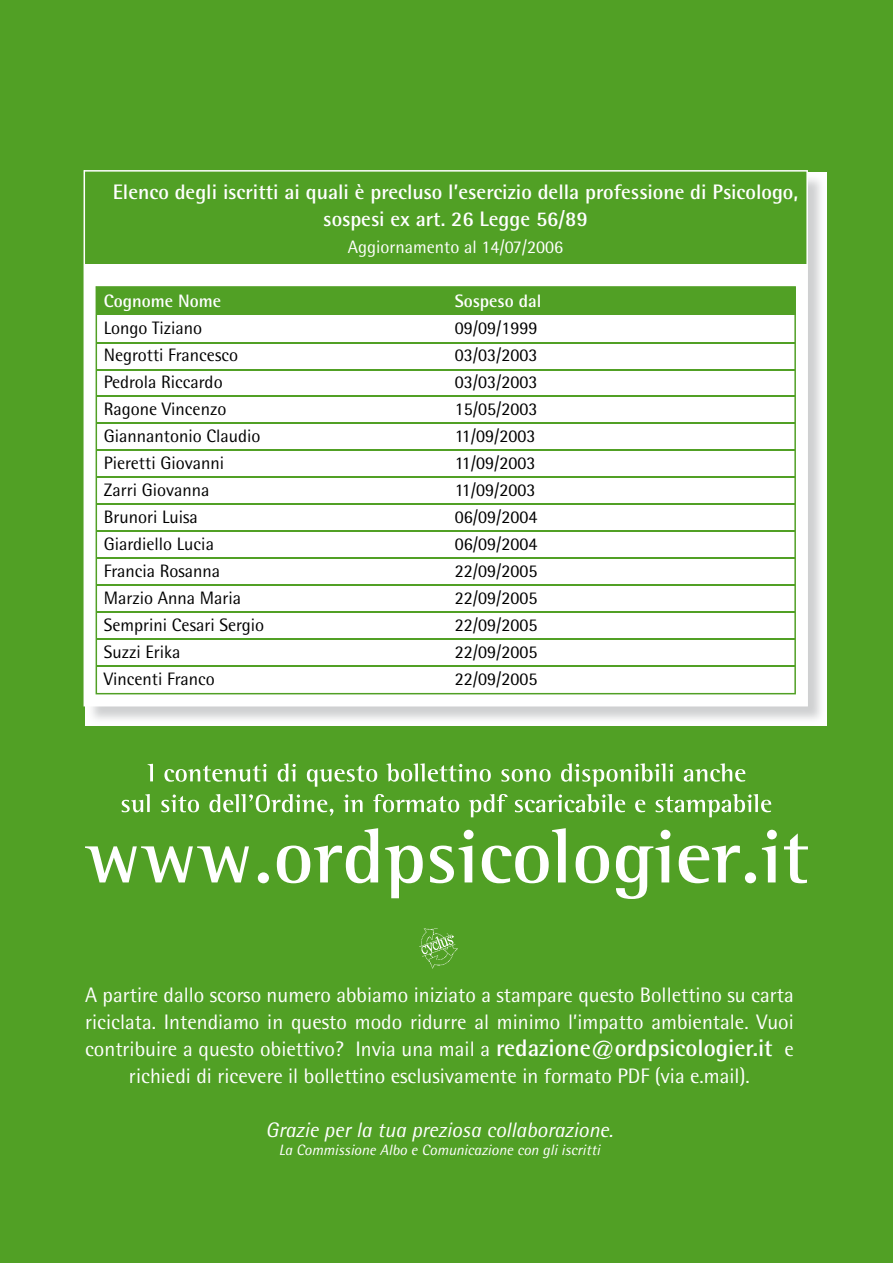
<style>
.page{position:relative;width:893px;height:1263px;background:#51a025}
.page>*{position:absolute;margin:0;border:0;box-sizing:border-box;transform-origin:0 0}
.t1{font:21px/27px "Rotis Semi Sans";color:#fff;text-align:center}
.t2{font:700 21px/27px "Rotis Semi Sans";color:#fff;text-align:center}
.t3{font:italic 21px "Rotis Semi Sans";color:#fff}
.t4{font:18px "Rotis Semi Sans";color:#000}
.t5{font:18px "Rotis Semi Sans";color:#fff}
.t6{font:700 18px "Rotis Semi Sans";color:#fff}
.t7{font:italic 15px "Rotis Semi Sans";color:#fff}
.s1{font-weight:700;font-size:24px}
</style>
<div class="page">
<svg style="left:122px;top:794px;width:28px;height:18px"></svg>
<svg style="left:161px;top:794px;width:38px;height:18px"></svg>
<svg style="left:209px;top:794px;width:124px;height:21px"></svg>
<svg style="left:343px;top:794px;width:20px;height:18px"></svg>
<svg style="left:373px;top:794px;width:86px;height:18px"></svg>
<svg style="left:469px;top:794px;width:39px;height:23px"></svg>
<svg style="left:515px;top:794px;width:110px;height:18px"></svg>
<svg style="left:635px;top:800px;width:10px;height:12px"></svg>
<svg style="left:656px;top:794px;width:115px;height:23px"></svg>
<svg style="left:148px;top:764px;width:5px;height:17px"></svg>
<svg style="left:164px;top:764px;width:103px;height:18px"></svg>
<svg style="left:278px;top:763px;width:18px;height:19px"></svg>
<svg style="left:307px;top:765px;width:70px;height:22px"></svg>
<svg style="left:386px;top:763px;width:105px;height:19px"></svg>
<svg style="left:501px;top:769px;width:50px;height:13px"></svg>
<svg style="left:561px;top:763px;width:112px;height:24px"></svg>
<svg style="left:684px;top:763px;width:61px;height:19px"></svg>
<svg style="left:85px;top:846px;width:164px;height:36px"></svg>
<div style="left:258px;top:872px;width:11px;height:11px;background:#fff;border-radius:50%"></div>
<svg style="left:277px;top:828px;width:101px;height:55px"></svg>
<svg style="left:385px;top:845px;width:38px;height:53px"></svg>
<svg style="left:430px;top:830px;width:44px;height:53px"></svg>
<svg style="left:482px;top:828px;width:84px;height:55px"></svg>
<svg style="left:576px;top:845px;width:33px;height:38px"></svg>
<svg style="left:616px;top:830px;width:54px;height:69px"></svg>
<svg style="left:679px;top:845px;width:61px;height:38px"></svg>
<div style="left:745px;top:872px;width:11px;height:11px;background:#fff;border-radius:50%"></div>
<svg style="left:762px;top:830px;width:15px;height:52px"></svg>
<svg style="left:784px;top:833px;width:24px;height:50px"></svg>
<img style="left:420px;top:928px;width:38px;height:41px">
<img style="left:86px;top:173px;width:740px;height:553px">
<svg style="left:84px;top:170px;width:724px;height:536px;fill:#fff"></svg>
<p class="t2" style="left:113px;top:178px;width:687px">Elenco degli iscritti ai quali è precluso l’esercizio della professione di Psicologo, sospesi ex art. 26 Legge 56/89</p>
<p class="t5" style="left:348px;top:236px;width:217px">Aggiornamento al 14/07/2006</p>
<p class="t6" style="left:104px;top:290px;width:119px">Cognome Nome</p>
<p class="t6" style="left:455px;top:290px;width:88px">Sospeso dal</p>
<p class="t4" style="left:104px;top:317px;width:100px">Longo Tiziano</p>
<p class="t4" style="left:455px;top:317px;width:84px">09/09/1999</p>
<p class="t4" style="left:104px;top:344px;width:136px">Negrotti Francesco</p>
<p class="t4" style="left:455px;top:344px;width:84px">03/03/2003</p>
<p class="t4" style="left:104px;top:371px;width:120px">Pedrola Riccardo</p>
<p class="t4" style="left:455px;top:371px;width:84px">03/03/2003</p>
<p class="t4" style="left:104px;top:398px;width:124px">Ragone Vincenzo</p>
<p class="t4" style="left:455px;top:398px;width:84px">15/05/2003</p>
<p class="t4" style="left:104px;top:425px;width:158px">Giannantonio Claudio</p>
<p class="t4" style="left:455px;top:425px;width:82px">11/09/2003</p>
<p class="t4" style="left:104px;top:452px;width:122px">Pieretti Giovanni</p>
<p class="t4" style="left:455px;top:452px;width:82px">11/09/2003</p>
<p class="t4" style="left:104px;top:479px;width:107px">Zarri Giovanna</p>
<p class="t4" style="left:455px;top:479px;width:82px">11/09/2003</p>
<p class="t4" style="left:104px;top:506px;width:96px">Brunori Luisa</p>
<p class="t4" style="left:455px;top:506px;width:84px">06/09/2004</p>
<p class="t4" style="left:104px;top:533px;width:112px">Giardiello Lucia</p>
<p class="t4" style="left:455px;top:533px;width:84px">06/09/2004</p>
<p class="t4" style="left:104px;top:560px;width:118px">Francia Rosanna</p>
<p class="t4" style="left:455px;top:560px;width:84px">22/09/2005</p>
<p class="t4" style="left:104px;top:587px;width:139px">Marzio Anna Maria</p>
<p class="t4" style="left:455px;top:587px;width:84px">22/09/2005</p>
<p class="t4" style="left:104px;top:614px;width:162px">Semprini Cesari Sergio</p>
<p class="t4" style="left:455px;top:614px;width:84px">22/09/2005</p>
<p class="t4" style="left:104px;top:641px;width:78px">Suzzi Erika</p>
<p class="t4" style="left:455px;top:641px;width:84px">22/09/2005</p>
<p class="t4" style="left:104px;top:668px;width:113px">Vincenti Franco</p>
<p class="t4" style="left:455px;top:668px;width:84px">22/09/2005</p>
<p class="t1" style="left:85px;top:981px;width:710px">A partire dallo scorso numero abbiamo iniziato a stampare questo Bollettino su carta riciclata. Intendiamo in questo modo ridurre al minimo l’impatto ambientale. Vuoi contribuire a questo obiettivo? Invia una mail a <span class="s1">redazione@ordpsicologier.it</span> e richiedi di ricevere il bollettino esclusivamente in formato PDF (via e.mail).</p>
<p class="t3" style="left:266px;top:1117px;width:349px">Grazie per la tua preziosa collaborazione.</p>
<p class="t7" style="left:279px;top:1141px;width:323px">La Commissione Albo e Comunicazione con gli iscritti</p>
</div>
